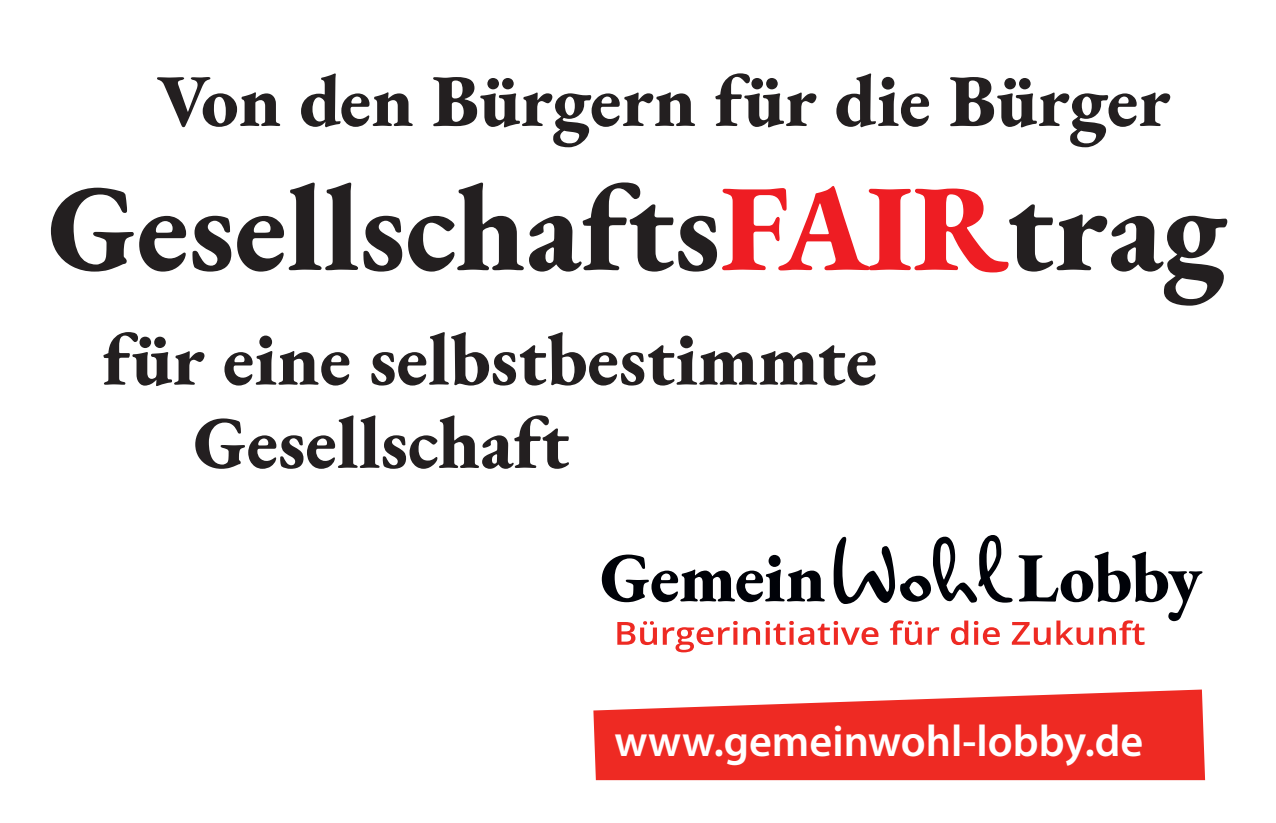
<style>
.page{position:relative;width:1276px;height:823px;background:#fff}
.page>*{position:absolute;margin:0;border:0;box-sizing:border-box;transform-origin:0 0}
.t1{font:800 123.75px "EB Garamond";color:#231f20}
.t2{font:800 74.25px/83.2px "EB Garamond";color:#231f20}
.t3{font:600 44.32px "Myriad Pro";color:#fff}
.s1{color:#ee1d23}
</style>
<div class="page">
<svg style="left:593px;top:689px;width:612px;height:91px;background:#f0443e"></svg>
<svg style="left:602px;top:535px;width:600px;height:86px"></svg>
<svg style="left:617px;top:621px;width:40px;height:24px"></svg>
<svg style="left:663px;top:621px;width:74px;height:31px"></svg>
<svg style="left:743px;top:621px;width:135px;height:24px"></svg>
<svg style="left:890px;top:620px;width:49px;height:25px"></svg>
<svg style="left:951px;top:620px;width:17px;height:25px"></svg>
<svg style="left:974px;top:621px;width:25px;height:24px"></svg>
<svg style="left:1012px;top:622px;width:38px;height:23px"></svg>
<svg style="left:1056px;top:620px;width:37px;height:25px"></svg>
<svg style="left:1099px;top:620px;width:45px;height:25px"></svg>
<p class="t2" style="left:157px;top:58px;width:1015px">Von den Bürgern für die Bürger</p>
<h1 class="t1" style="left:48px;top:140px;width:1180px">Gesellschafts<span class="s1">FAIR</span>trag</h1>
<p class="t2" style="left:193px;top:316px;width:685px;text-indent:-91px">für eine selbstbestimmte<br>Gesellschaft</p>
<p class="t3" style="left:614px;top:716px;width:530px">www.gemeinwohl-lobby.de</p>
</div>
